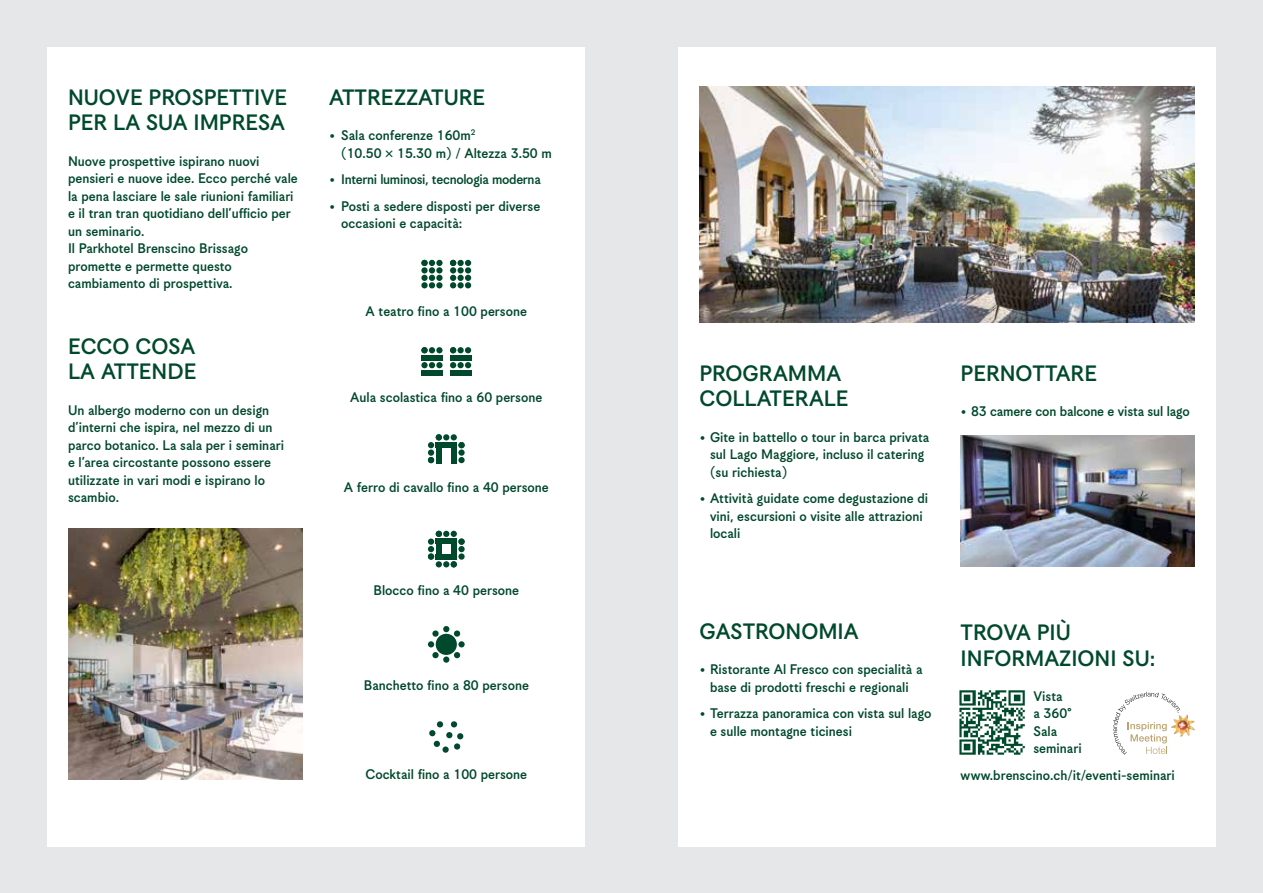
<style>
.page{position:relative;width:1263px;height:893px;background:#e6e7e8}
.page>*{position:absolute;margin:0;border:0;box-sizing:border-box;transform-origin:0 0}
.t1{font:24px/25.5px "Korpus Grotesk D";color:#00492c}
.t2{font:15px/17.5px "Korpus Grotesk D";color:#00492c}
.t3{font:15px "Korpus Grotesk D";letter-spacing:-.02em;color:#00492c}
</style>
<div class="page">
<div style="left:678px;top:47px;width:538px;height:799px;background:#fff"></div>
<div style="left:47px;top:47px;width:538px;height:799px;background:#fff"></div>
<div style="left:421px;top:260px;width:7px;height:6px;background:#00492c;border-radius:50%"></div>
<div style="left:436px;top:260px;width:7px;height:6px;background:#00492c;border-radius:50%"></div>
<div style="left:421px;top:267px;width:7px;height:6px;background:#00492c;border-radius:50%"></div>
<div style="left:436px;top:267px;width:7px;height:6px;background:#00492c;border-radius:50%"></div>
<div style="left:421px;top:275px;width:7px;height:6px;background:#00492c;border-radius:50%"></div>
<div style="left:436px;top:275px;width:7px;height:6px;background:#00492c;border-radius:50%"></div>
<div style="left:421px;top:282px;width:7px;height:6px;background:#00492c;border-radius:50%"></div>
<svg style="left:429px;top:260px;width:6px;height:28px"></svg>
<div style="left:436px;top:282px;width:7px;height:6px;background:#00492c;border-radius:50%"></div>
<div style="left:457px;top:260px;width:7px;height:6px;background:#00492c;border-radius:50%"></div>
<div style="left:457px;top:267px;width:7px;height:6px;background:#00492c;border-radius:50%"></div>
<div style="left:457px;top:275px;width:7px;height:6px;background:#00492c;border-radius:50%"></div>
<svg style="left:450px;top:260px;width:6px;height:28px"></svg>
<div style="left:457px;top:282px;width:7px;height:6px;background:#00492c;border-radius:50%"></div>
<svg style="left:465px;top:260px;width:6px;height:28px"></svg>
<div style="left:421px;top:347px;width:7px;height:6px;background:#00492c;border-radius:50%"></div>
<svg style="left:429px;top:347px;width:6px;height:6px"></svg>
<div style="left:436px;top:347px;width:7px;height:6px;background:#00492c;border-radius:50%"></div>
<div style="left:421px;top:362px;width:7px;height:6px;background:#00492c;border-radius:50%"></div>
<svg style="left:429px;top:362px;width:6px;height:6px"></svg>
<div style="left:436px;top:362px;width:7px;height:6px;background:#00492c;border-radius:50%"></div>
<svg style="left:450px;top:347px;width:6px;height:6px"></svg>
<div style="left:457px;top:347px;width:7px;height:6px;background:#00492c;border-radius:50%"></div>
<svg style="left:465px;top:347px;width:6px;height:6px"></svg>
<svg style="left:450px;top:362px;width:6px;height:6px"></svg>
<div style="left:457px;top:362px;width:7px;height:6px;background:#00492c;border-radius:50%"></div>
<svg style="left:465px;top:362px;width:6px;height:6px"></svg>
<div style="left:421px;top:355px;width:22px;height:5px;background:#00492c"></div>
<div style="left:421px;top:370px;width:22px;height:5px;background:#00492c"></div>
<div style="left:450px;top:355px;width:21px;height:5px;background:#00492c"></div>
<div style="left:450px;top:370px;width:21px;height:5px;background:#00492c"></div>
<div style="left:458px;top:442px;width:7px;height:6px;background:#00492c;border-radius:50%"></div>
<svg style="left:458px;top:449px;width:7px;height:7px"></svg>
<div style="left:458px;top:457px;width:7px;height:6px;background:#00492c;border-radius:50%"></div>
<div style="left:451px;top:442px;width:6px;height:21px;background:#00492c"></div>
<div style="left:436px;top:442px;width:5px;height:21px;background:#00492c"></div>
<svg style="left:428px;top:457px;width:6px;height:6px"></svg>
<div style="left:428px;top:449px;width:6px;height:7px;background:#00492c;border-radius:50%"></div>
<svg style="left:428px;top:434px;width:29px;height:14px"></svg>
<svg style="left:436px;top:531px;width:21px;height:6px"></svg>
<div style="left:436px;top:538px;width:21px;height:6px;background:#00492c"></div>
<svg style="left:436px;top:561px;width:21px;height:6px"></svg>
<div style="left:436px;top:554px;width:21px;height:6px;background:#00492c"></div>
<div style="left:458px;top:538px;width:7px;height:7px;background:#00492c;border-radius:50%"></div>
<div style="left:458px;top:546px;width:7px;height:6px;background:#00492c;border-radius:50%"></div>
<svg style="left:458px;top:553px;width:7px;height:7px"></svg>
<div style="left:451px;top:538px;width:6px;height:22px;background:#00492c"></div>
<div style="left:436px;top:538px;width:5px;height:22px;background:#00492c"></div>
<div style="left:428px;top:553px;width:6px;height:7px;background:#00492c;border-radius:50%"></div>
<svg style="left:428px;top:546px;width:6px;height:6px"></svg>
<div style="left:428px;top:538px;width:6px;height:7px;background:#00492c;border-radius:50%"></div>
<div style="left:443px;top:656px;width:6px;height:7px;background:#00492c;border-radius:50%"></div>
<div style="left:458px;top:641px;width:7px;height:6px;background:#00492c;border-radius:50%"></div>
<svg style="left:428px;top:626px;width:32px;height:33px"></svg>
<svg style="left:442px;top:746px;width:7px;height:7px"></svg>
<svg style="left:429px;top:721px;width:34px;height:29px"></svg>
<svg style="left:1113px;top:692px;width:67px;height:63px"></svg>
<img style="left:1171px;top:714px;width:24px;height:23px">
<img style="left:699px;top:87px;width:496px;height:235px">
<img style="left:68px;top:528px;width:234px;height:251px">
<img style="left:961px;top:435px;width:234px;height:131px">
<img style="left:959px;top:690px;width:66px;height:65px">
<h1 class="t1" style="left:68px;top:84px;width:221px">NUOVE PROSPETTIVE<br>PER LA SUA IMPRESA</h1>
<p class="t2" style="left:68px;top:152px;width:231px">Nuove prospettive ispirano nuovi pensieri e nuove idee. Ecco perché vale la pena lasciare le sale riunioni familiari e il tran tran quotidiano dell’ufficio per un seminario.<br>Il Parkhotel Brenscino Brissago promette e permette questo cambiamento di prospettiva.</p>
<h1 class="t1" style="left:68px;top:333px;width:130px">ECCO COSA<br>LA ATTENDE</h1>
<p class="t2" style="left:68px;top:401px;width:218px">Un albergo moderno con un design d’interni che ispira, nel mezzo di un parco botanico. La sala per i seminari e l’area circostante possono essere utilizzate in vari modi e ispirano lo scambio.</p>
<h1 class="t1" style="left:329px;top:84px;width:158px">ATTREZZATURE</h1>
<p class="t2" style="left:341px;top:126px;width:212px;text-indent:-12px">• Sala conferenze 160m<sup>2<br></sup>(10.50 × 15.30 m) / Altezza 3.50 m</p>
<p class="t3" style="left:329px;top:171px;width:213px">• Interni luminosi, tecnologia moderna</p>
<p class="t2" style="left:341px;top:197px;width:201px;text-indent:-12px">• Posti a sedere disposti per diverse occasioni e capacità:</p>
<p class="t2" style="left:366px;top:302px;width:163px">A teatro fino a 100 persone</p>
<p class="t2" style="left:350px;top:389px;width:194px">Aula scolastica fino a 60 persone</p>
<p class="t2" style="left:344px;top:478px;width:207px">A ferro di cavallo fino a 40 persone</p>
<p class="t2" style="left:373px;top:581px;width:147px">Blocco fino a 40 persone</p>
<p class="t2" style="left:364px;top:677px;width:167px">Banchetto fino a 80 persone</p>
<p class="t2" style="left:365px;top:766px;width:163px">Cocktail fino a 100 persone</p>
<h1 class="t1" style="left:699px;top:360px;width:150px">PROGRAMMA<br>COLLATERALE</h1>
<p class="t2" style="left:710px;top:428px;width:221px;text-indent:-10px">• Gite in battello o tour in barca privata sul Lago Maggiore, incluso il catering (su richiesta)</p>
<p class="t2" style="left:710px;top:490px;width:220px;text-indent:-10px">• Attività guidate come degustazione di vini, escursioni o visite alle attrazioni locali</p>
<h1 class="t1" style="left:961px;top:360px;width:138px">PERNOTTARE</h1>
<p class="t2" style="left:961px;top:402px;width:231px">• 83 camere con balcone e vista sul lago</p>
<h1 class="t1" style="left:699px;top:618px;width:161px">GASTRONOMIA</h1>
<p class="t2" style="left:699px;top:660px;width:224px;text-align:center">• Ristorante Al Fresco con specialità a base di prodotti freschi e regionali</p>
<p class="t2" style="left:710px;top:704px;width:223px;text-indent:-10px">• Terrazza panoramica con vista sul lago e sulle montagne ticinesi</p>
<h1 class="t1" style="left:961px;top:619px;width:196px">TROVA PIÙ<br>INFORMAZIONI SU:</h1>
<p class="t2" style="left:1033px;top:687px;width:50px">Vista<br>a 360°<br>Sala seminari</p>
<p class="t2" style="left:961px;top:766px;width:216px">www.brenscino.ch/it/eventi-seminari</p>
</div>
